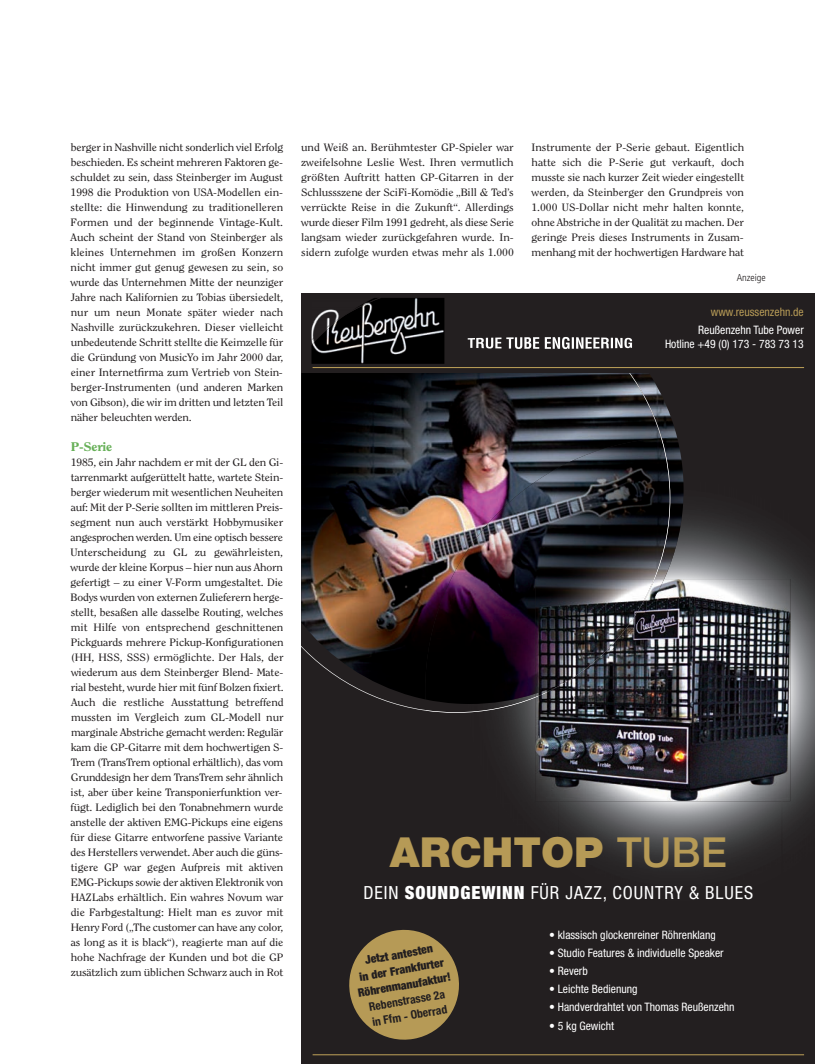
<style>
.page{position:relative;width:815px;height:1064px;background:#fff}
.page>*{position:absolute;margin:0;border:0;box-sizing:border-box;transform-origin:0 0}
.t1{font:900 41.5px "Helvetica Neue LT";color:#b69a56}
.t2{font:condensed 18.12px "Helvetica Neue LT";letter-spacing:.05em;color:#fff}
.t3{font:800 12.5px "Clearface Std";letter-spacing:-.015em;color:#67b058;scale:1.1 1}
.t4{font:condensed 11.62px/14px "Helvetica Neue LT";color:#fff;text-align:right}
.t5{font:900 condensed 11.62px/15.5px "Helvetica Neue LT";color:#231f20;text-align:center}
.t6{font:700 condensed 11.62px/15.5px "Helvetica Neue LT";color:#231f20}
.t7{font:condensed 11.62px "Helvetica Neue LT";color:#b69a56}
.t8{font:10.62px/15px "Clearface Std";letter-spacing:-.01em;color:#231f20;text-align:justify;scale:1.1 1}
.t9{font:300 condensed 10px "Frutiger LT Std";color:#231f20}
.s1{font-weight:500}
.s2{font-weight:900}
</style>
<div class="page">
<div style="left:301px;top:373px;width:514px;height:691px;background:#231f20"></div>
<img style="left:670px;top:415px;width:7px;height:23px">
<img style="left:301px;top:373px;width:369px;height:338px">
<div style="left:301px;top:294px;width:514px;height:79px;background:#231f20"></div>
<hr style="left:313px;top:367px;width:491px;height:1px;background:#b69a56">
<hr style="left:313px;top:1054px;width:491px;height:1px;background:#b69a56">
<svg style="left:468px;top:337px;width:71px;height:12px"></svg>
<svg style="left:545px;top:337px;width:87px;height:12px"></svg>
<img style="left:311px;top:298px;width:133px;height:66px">
<img style="left:311px;top:298px;width:70px;height:42px">
<img style="left:684px;top:512px;width:131px;height:108px">
<img style="left:782px;top:620px;width:33px;height:214px">
<img style="left:425px;top:704px;width:134px;height:119px">
<img style="left:559px;top:801px;width:223px;height:68px">
<img style="left:559px;top:848px;width:1px;height:21px">
<img style="left:670px;top:439px;width:14px;height:140px">
<img style="left:426px;top:438px;width:244px;height:275px">
<img style="left:535px;top:579px;width:255px;height:222px">
<img style="left:655px;top:579px;width:9px;height:94px">
<img style="left:535px;top:579px;width:120px;height:118px">
<svg style="left:349px;top:929px;width:110px;height:111px"></svg>
<p class="t8" style="left:71px;top:140px;width:195px">berger in Nashville nicht sonderlich viel Erfolg beschieden. Es scheint mehreren Faktoren ge&shy;schuldet zu sein, dass Steinberger im August 1998 die Produktion von USA-Modellen ein&shy;stellte: die Hinwendung zu traditionelleren Formen und der beginnende Vintage-Kult.<br>Auch scheint der Stand von Steinberger als kleines Unternehmen im großen Konzern nicht immer gut genug gewesen zu sein, so wurde das Unternehmen Mitte der neunziger Jahre nach Kalifornien zu Tobias übersiedelt, nur um neun Monate später wieder nach Nashville zurückzukehren. Dieser vielleicht unbedeutende Schritt stellte die Keimzelle für die Gründung von MusicYo im Jahr 2000 dar, einer Internetfirma zum Vertrieb von Stein&shy;berger-Instrumenten (und anderen Marken von Gibson), die wir im dritten und letzten Teil näher beleuchten werden.</p>
<p class="t3" style="left:71px;top:439px;width:39px">P-Serie</p>
<p class="t8" style="left:70px;top:455px;width:195px">1985, ein Jahr nachdem er mit der GL den Gi&shy;tarrenmarkt aufgerüttelt hatte, wartete Stein&shy;berger wiederum mit wesentlichen Neuheiten auf: Mit der P-Serie sollten im mittleren Preis&shy;segment nun auch verstärkt Hobbymusiker angesprochen werden. Um eine optisch bessere Unterscheidung zu GL zu gewährleisten, wurde der kleine Korpus – hier nun aus Ahorn gefertigt – zu einer V-Form umgestaltet. Die Bodys wurden von externen Zulieferern herge&shy;stellt, besaßen alle dasselbe Routing, welches mit Hilfe von entsprechend geschnittenen Pickguards mehrere Pickup-Konfigurationen (HH, HSS, SSS) ermöglichte. Der Hals, der wiederum aus dem Steinberger Blend- Mate&shy;rial besteht, wurde hier mit fünf Bolzen fixiert.<br>Auch die restliche Ausstattung betreffend mussten im Vergleich zum GL-Modell nur marginale Abstriche gemacht werden: Regulär kam die GP-Gitarre mit dem hochwertigen S-Trem (TransTrem optional erhältlich), das vom Grunddesign her dem TransTrem sehr ähnlich ist, aber über keine Transponierfunktion ver&shy;fügt. Lediglich bei den Tonabnehmern wurde anstelle der aktiven EMG-Pickups eine eigens für diese Gitarre entworfene passive Variante des Herstellers verwendet. Aber auch die güns&shy;tigere GP war gegen Aufpreis mit aktiven EMG-Pickups sowie der aktiven Elektronik von HAZLabs erhältlich. Ein wahres Novum war die Farbgestaltung: Hielt man es zuvor mit Henry Ford („The customer can have any color, as long as it is black“), reagierte man auf die hohe Nachfrage der Kunden und bot die GP zusätzlich zum üblichen Schwarz auch in Rot</p>
<p class="t8" style="left:301px;top:140px;width:195px">und Weiß an. Berühmtester GP-Spieler war zweifelsohne Leslie West. Ihren vermutlich größten Auftritt hatten GP-Gitarren in der Schlussszene der SciFi-Komödie „Bill &amp; Ted’s verrückte Reise in die Zukunft“. Allerdings wurde dieser Film 1991 gedreht, als diese Serie langsam wieder zurückgefahren wurde. In&shy;sidern zufolge wurden etwas mehr als 1.000</p>
<p class="t8" style="left:531px;top:140px;width:195px">Instrumente der P-Serie gebaut. Eigentlich hatte sich die P-Serie gut verkauft, doch musste sie nach kurzer Zeit wieder eingestellt werden, da Steinberger den Grundpreis von 1.000 US-Dollar nicht mehr halten konnte, ohne Abstriche in der Qualität zu machen. Der geringe Preis dieses Instruments in Zusam&shy;menhang mit der hochwertigen Hardware hat</p>
<p class="t9" style="left:737px;top:271px;width:31px">Anzeige</p>
<p class="t7" style="left:711px;top:305px;width:94px">www.reussenzehn.de</p>
<p class="t4" style="left:665px;top:322px;width:140px">Reußenzehn Tube Power<br>Hotline +49 (0) 173 - 783 73 13</p>
<h1 class="t1" style="left:390px;top:827px;width:339px">ARCHTOP <span class="s1">TUBE</span></h1>
<h2 class="t2" style="left:363px;top:882px;width:391px">DEIN <span class="s2">SOUNDGEWINN</span> FÜR JAZZ, COUNTRY &amp; BLUES</h2>
<p class="t5" style="left:351px;top:954px;width:96px;rotate:-10deg">Jetzt antesten<br>in der Frankfurter<br>Röhrenmanufaktur!</p>
<p class="t6" style="left:368px;top:999px;width:78px;rotate:-10deg">Rebenstrasse 2a in Ffm - Oberrad</p>
<p class="t4" style="left:549px;top:927px;width:168px">• klassisch glockenreiner Röhrenklang</p>
<p class="t4" style="left:549px;top:946px;width:176px">• Studio Features &amp; individuelle Speaker</p>
<p class="t4" style="left:549px;top:964px;width:40px">• Reverb</p>
<p class="t4" style="left:549px;top:982px;width:90px">• Leichte Bedienung</p>
<p class="t4" style="left:549px;top:1000px;width:187px">• Handverdrahtet von Thomas Reußenzehn</p>
<p class="t4" style="left:549px;top:1018px;width:67px">• 5 kg Gewicht</p>
</div>
